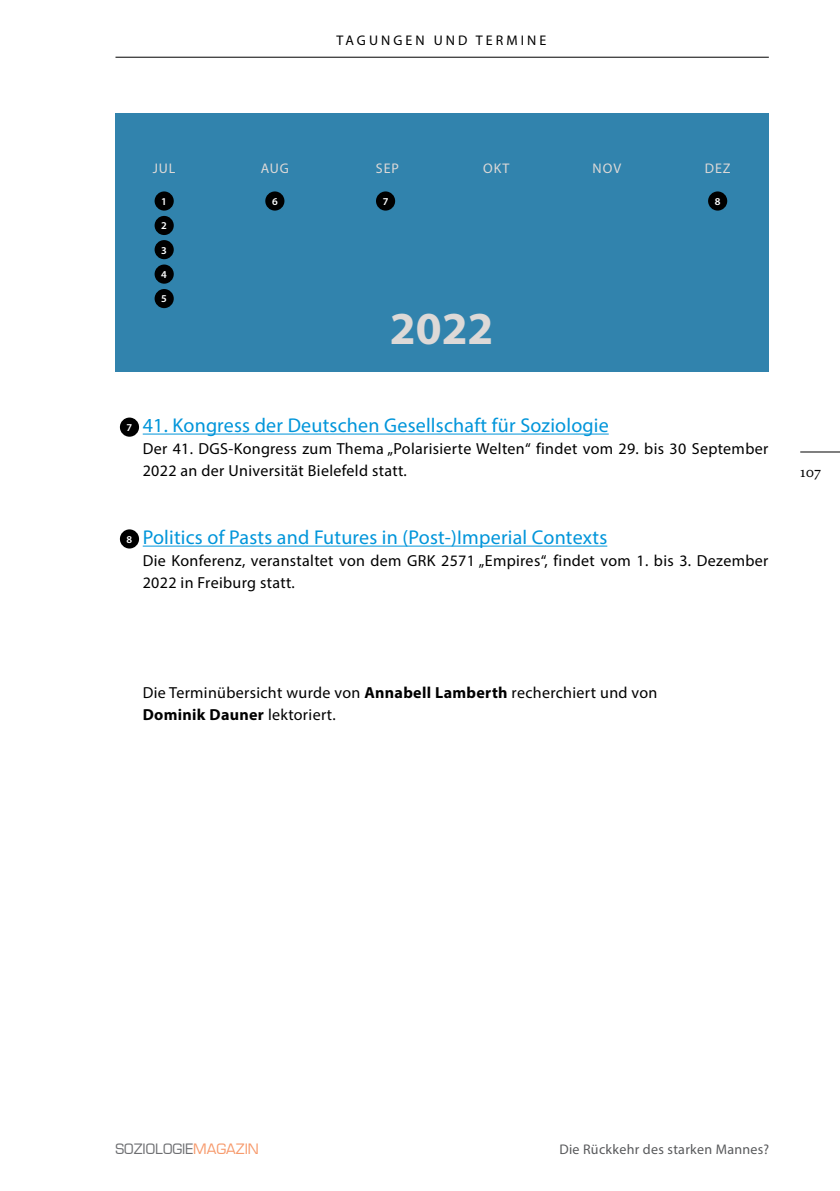
<style>
.page{position:relative;width:840px;height:1191px;background:#fff}
.page>*{position:absolute;margin:0;border:0;box-sizing:border-box;transform-origin:0 0}
.t1{font:700 46px "Myriad Pro";color:#ddd9d7}
.t2{font:20px "Myriad Pro";letter-spacing:.01em;color:#0095da}
.t3{font:16px/22px "Myriad Pro";letter-spacing:.02em;color:#000}
.t4{font:16px "Minion Pro";color:#000}
.t5{font:14px "Myriad Pro";letter-spacing:.02em;color:#58595b}
.t6{font:14px "Myriad Pro";letter-spacing:.22em;color:#000}
.t7{font:14px "Myriad Pro";letter-spacing:.07em;color:#ddd9d7}
.t8{font:500 14px "Eurostile";color:#6d6e71}
.t9{font:600 10.4px "Myriad Pro";color:#fff}
.s1{font-weight:700}
.s2{color:#f79a6c}
</style>
<div class="page">
<hr style="left:799px;top:451px;width:40px;height:1px;background:#000">
<hr style="left:115px;top:57px;width:653px;height:1px;background:#000">
<div style="left:120px;top:417px;width:19px;height:20px;background:#000;border-radius:50%"></div>
<div style="left:120px;top:529px;width:19px;height:19px;background:#000;border-radius:50%"></div>
<hr style="left:143px;top:433px;width:465px;height:1px;background:#0095da">
<hr style="left:143px;top:545px;width:464px;height:1px;background:#0095da">
<div style="left:115px;top:113px;width:653px;height:259px;background:#3183ad"></div>
<div style="left:154px;top:191px;width:20px;height:20px;background:#000;border-radius:50%"></div>
<div style="left:154px;top:216px;width:20px;height:19px;background:#000;border-radius:50%"></div>
<div style="left:154px;top:240px;width:20px;height:19px;background:#000;border-radius:50%"></div>
<div style="left:154px;top:264px;width:20px;height:20px;background:#000;border-radius:50%"></div>
<div style="left:154px;top:289px;width:20px;height:19px;background:#000;border-radius:50%"></div>
<div style="left:265px;top:191px;width:19px;height:20px;background:#000;border-radius:50%"></div>
<div style="left:707px;top:191px;width:19px;height:20px;background:#000;border-radius:50%"></div>
<div style="left:376px;top:191px;width:19px;height:20px;background:#000;border-radius:50%"></div>
<p class="t6" style="left:336px;top:32px;width:211px">TAGUNGEN UND TERMINE</p>
<p class="t7" style="left:153px;top:159px;width:24px">JUL</p>
<p class="t7" style="left:260px;top:159px;width:30px">AUG</p>
<p class="t7" style="left:375px;top:159px;width:25px">SEP</p>
<p class="t7" style="left:482px;top:159px;width:28px">OKT</p>
<p class="t7" style="left:592px;top:159px;width:30px">NOV</p>
<p class="t7" style="left:704px;top:159px;width:27px">DEZ</p>
<p class="t9" style="left:161px;top:195px;width:7px">1</p>
<p class="t9" style="left:161px;top:219px;width:7px">2</p>
<p class="t9" style="left:161px;top:243px;width:7px">3</p>
<p class="t9" style="left:161px;top:268px;width:7px">4</p>
<p class="t9" style="left:161px;top:292px;width:7px">5</p>
<p class="t9" style="left:272px;top:195px;width:7px">6</p>
<p class="t9" style="left:382px;top:195px;width:7px">7</p>
<p class="t9" style="left:714px;top:195px;width:7px">8</p>
<h1 class="t1" style="left:389px;top:299px;width:105px">2022</h1>
<p class="t9" style="left:126px;top:421px;width:7px">7</p>
<p class="t2" style="left:143px;top:413px;width:467px">41. Kongress der Deutschen Gesellschaft für Soziologie</p>
<p class="t3" style="left:143px;top:437px;width:626px">Der 41. DGS-Kongress zum Thema „Polarisierte Welten“ findet vom 29. bis 30 September<br>2022 an der Universität Bielefeld statt.</p>
<p class="t9" style="left:126px;top:533px;width:7px">8</p>
<p class="t2" style="left:143px;top:525px;width:466px">Politics of Pasts and Futures in (Post-)Imperial Contexts</p>
<p class="t3" style="left:143px;top:549px;width:626px">Die Konferenz, veranstaltet von dem GRK 2571 „Empires“, findet vom 1. bis 3. Dezember<br>2022 in Freiburg statt.</p>
<p class="t4" style="left:799px;top:461px;width:22px">107</p>
<p class="t3" style="left:143px;top:681px;width:516px">Die Terminübersicht wurde von <span class="s1">Annabell Lamberth</span> recherchiert und von<br><span class="s1">Dominik Dauner</span> lektoriert.</p>
<p class="t8" style="left:115px;top:1140px;width:145px">SOZIOLOGIE<span class="s2">MAGAZIN</span></p>
<p class="t5" style="left:559px;top:1140px;width:211px">Die Rückkehr des starken Mannes?</p>
</div>
